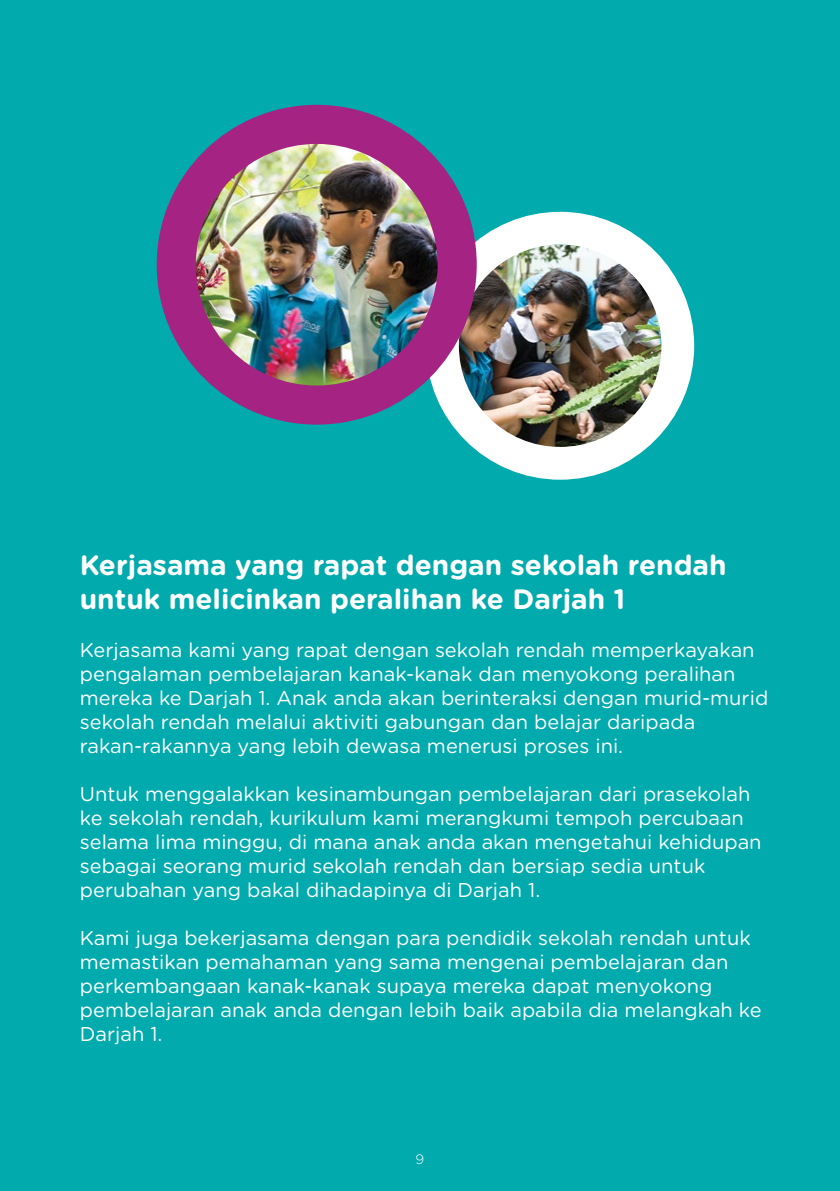
<style>
.page{position:relative;width:840px;height:1191px;background:#fff}
.page>*{position:absolute;margin:0;border:0;box-sizing:border-box;transform-origin:0 0}
.t1{font:700 28px/33.6px "Gotham Rounded";color:#fff}
.t2{font:20px/24px "Gotham Rounded";color:#fff}
.t3{font:300 13.6px "Gotham Rounded";color:#fff}
</style>
<div class="page">
<div style="left:0;top:0;width:839px;height:1191px;background:#00aaad"></div>
<img style="left:451px;top:212px;width:242px;height:268px">
<img style="left:157px;top:105px;width:319px;height:319px">
<h1 class="t1" style="left:80px;top:547px;width:648px">Kerjasama yang rapat dengan sekolah rendah untuk melicinkan peralihan ke Darjah 1</h1>
<p class="t2" style="left:80px;top:637px;width:689px">Kerjasama kami yang rapat dengan sekolah rendah memperkayakan pengalaman pembelajaran kanak-kanak dan menyokong peralihan mereka ke Darjah 1. Anak anda akan berinteraksi dengan murid-murid sekolah rendah melalui aktiviti gabungan dan belajar daripada rakan-rakannya yang lebih dewasa menerusi proses ini.</p>
<p class="t2" style="left:80px;top:781px;width:683px">Untuk menggalakkan kesinambungan pembelajaran dari prasekolah ke sekolah rendah, kurikulum kami merangkumi tempoh percubaan selama lima minggu, di mana anak anda akan mengetahui kehidupan sebagai seorang murid sekolah rendah dan bersiap sedia untuk perubahan yang bakal dihadapinya di Darjah 1.</p>
<p class="t2" style="left:80px;top:925px;width:683px">Kami juga bekerjasama dengan para pendidik sekolah rendah untuk memastikan pemahaman yang sama mengenai pembelajaran dan perkembangaan kanak-kanak supaya mereka dapat menyokong pembelajaran anak anda dengan lebih baik apabila dia melangkah ke Darjah 1.</p>
<p class="t3" style="left:415px;top:1150px;width:10px">9</p>
</div>
